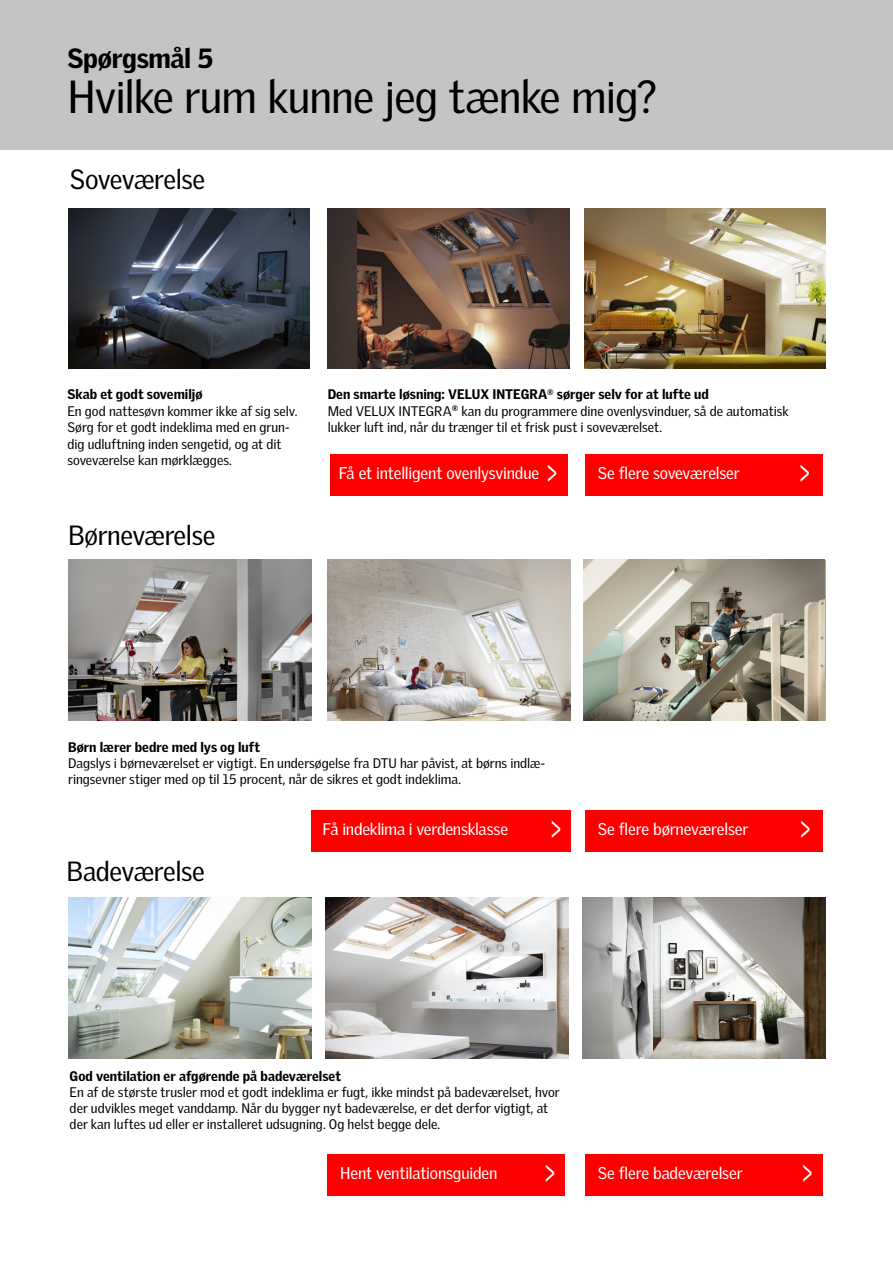
<style>
.page{position:relative;width:893px;height:1263px;background:#fff}
.page>*{position:absolute;margin:0;border:0;box-sizing:border-box;transform-origin:0 0}
.t1{font:45px "Velux Gothic";letter-spacing:-.02em;color:#000}
.t2{font:33px "Velux Gothic";color:#fff;scale:.5 1}
.t3{font:27px "Velux Gothic";letter-spacing:-.015em;color:#000}
.t4{font:900 27px "Velux Gothic";letter-spacing:-.01em;color:#000}
.t5{font:16.5px "Velux Gothic";letter-spacing:-.01em;color:#fff}
.t6{font:13.5px/16.5px "Velux Gothic";color:#000}
.t7{font:900 13.5px "Velux Gothic";color:#000}
.s1{font-weight:900}
.s2{font-size:33px}
</style>
<div class="page">
<img style="left:328px;top:560px;width:243px;height:161px">
<img style="left:583px;top:560px;width:242px;height:161px">
<img style="left:68px;top:560px;width:243px;height:161px">
<img style="left:68px;top:209px;width:241px;height:160px">
<img style="left:68px;top:898px;width:243px;height:161px">
<img style="left:325px;top:898px;width:243px;height:161px">
<img style="left:584px;top:209px;width:241px;height:160px">
<img style="left:328px;top:209px;width:241px;height:160px">
<img style="left:582px;top:898px;width:243px;height:161px">
<div style="left:0;top:0;width:893px;height:149px;background:#c4c4c4"></div>
<div style="left:330px;top:454px;width:238px;height:42px;background:#f00"></div>
<div style="left:585px;top:454px;width:237px;height:42px;background:#f00"></div>
<div style="left:585px;top:810px;width:237px;height:41px;background:#f00"></div>
<div style="left:311px;top:810px;width:260px;height:41px;background:#f00"></div>
<div style="left:585px;top:1154px;width:237px;height:41px;background:#f00"></div>
<div style="left:328px;top:1154px;width:237px;height:41px;background:#f00"></div>
<h3 class="t4" style="left:68px;top:41px;width:147px">Spørgsmål 5</h3>
<h1 class="t1" style="left:68px;top:70px;width:591px">Hvilke rum kunne jeg tænke mig?</h1>
<h3 class="t3" style="left:70px;top:163px;width:137px">Soveværelse</h3>
<p class="t7" style="left:68px;top:386px;width:137px">Skab et godt sovemiljø</p>
<p class="t6" style="left:68px;top:402px;width:232px">En god nattesøvn kommer ikke af sig selv.<br>Sørg for et godt indeklima med en grun&shy;dig udluftning inden sengetid, og at dit soveværelse kan mørklægges.</p>
<h3 class="t3" style="left:68px;top:519px;width:149px">Børneværelse</h3>
<p class="t6" style="left:328px;top:386px;width:462px"><span class="s1">Den smarte løsning: VELUX INTEGRA</span><sup>®</sup> <span class="s1">sørger selv for at lufte ud<br></span>Med VELUX INTEGRA<sup>®</sup> kan du programmere dine ovenlysvinduer, så de automatisk lukker luft ind, når du trænger til et frisk pust i soveværelset.</p>
<p class="t5" style="left:339px;top:464px;width:403px">Få et intelligent ovenlysvindue <span class="s2">&gt;</span> Se flere soveværelser</p>
<h2 class="t2" style="left:800px;top:454px;width:21px">&gt;</h2>
<p class="t7" style="left:68px;top:739px;width:193px">Børn lærer bedre med lys og luft</p>
<p class="t6" style="left:68px;top:755px;width:478px">Dagslys i børneværelset er vigtigt. En undersøgelse fra DTU har påvist, at børns indlæ&shy;ringsevner stiger med op til 15 procent, når de sikres et godt indeklima.</p>
<h3 class="t3" style="left:67px;top:856px;width:140px">Badeværelse</h3>
<p class="t5" style="left:323px;top:819px;width:187px">Få indeklima i verdensklasse</p>
<h2 class="t2" style="left:551px;top:809px;width:21px">&gt;</h2>
<h2 class="t2" style="left:800px;top:809px;width:21px">&gt;</h2>
<p class="t5" style="left:598px;top:819px;width:152px">Se flere børneværelser</p>
<p class="t7" style="left:70px;top:1067px;width:273px">God ventilation er afgørende på badeværelset</p>
<p class="t6" style="left:70px;top:1084px;width:491px">En af de største trusler mod et godt indeklima er fugt, ikke mindst på badeværelset, hvor der udvikles meget vanddamp. Når du bygger nyt badeværelse, er det derfor vigtigt, at der kan luftes ud eller er installeret udsugning. Og helst begge dele.</p>
<p class="t5" style="left:340px;top:1163px;width:159px">Hent ventilationsguiden</p>
<h2 class="t2" style="left:545px;top:1153px;width:21px">&gt;</h2>
<h2 class="t2" style="left:803px;top:1153px;width:21px">&gt;</h2>
<p class="t5" style="left:598px;top:1163px;width:146px">Se flere badeværelser</p>
</div>
